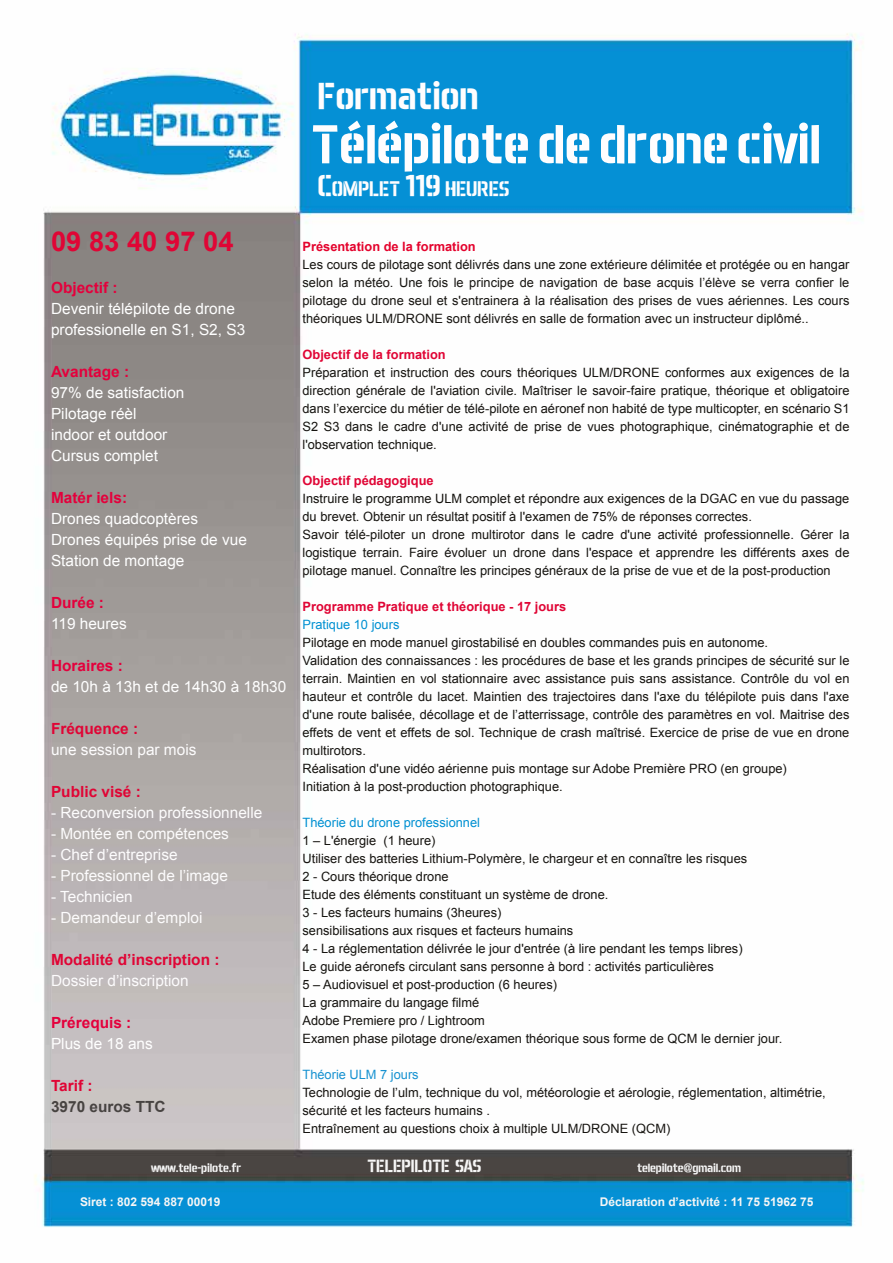
<style>
.page{position:relative;width:893px;height:1263px;background:#fff}
.page>*{position:absolute;margin:0;border:0;box-sizing:border-box;transform-origin:0 0}
.t1{font:700 54.9px "Aero Matics Stencil";color:#fefdfe}
.t2{font:700 38.1px "Aero Matics Stencil";color:#fefdfe}
.t3{font:700 27.3px "Arial";color:#e00535}
.t4{font:700 21.45px "Aero Matics Stencil";color:#fefdfe}
.t5{font:700 18px "Aero Matics Stencil";color:#f6f6f6}
.t6{font:15.45px/21px "Arial";color:#fff}
.t7{font:15.45px "Arial";color:#fdfcfd}
.t8{font:700 15.45px "Arial";color:#e4003c}
.t9{font:700 15.45px "Arial";color:#e00535}
.t10{font:700 15.45px "Arial";color:#474341}
.t11{font:12.9px/18px "Arial";color:#161410}
.t12{font:12.9px/18px "Arial";color:#171511;text-align:justify}
.t13{font:700 12.9px "Arial";color:#e00535}
.t14{font:12.9px "Arial";color:#0090d2}
.t15{font:700 12.9px "Arial";color:#e4032d}
.t16{font:12.9px "Arial";color:#1792d1}
.t17{font:700 12px "Arial";color:#f6f6f6}
.t18{font:700 12px "Aero Matics Stencil";color:#f6f6f6}
.s1{font-size:30.6px}
.s2{color:#14120e}
</style>
<div class="page">
<img style="left:34px;top:33px;width:830px;height:1195px">
<h3 class="t3" style="left:51px;top:224px;width:184px">09 83 40 97 04</h3>
<p class="t8" style="left:51px;top:278px;width:68px">Objectif :</p>
<p class="t6" style="left:51px;top:298px;width:196px">Devenir télépilote de drone professionelle en S1, S2, S3</p>
<p class="t8" style="left:51px;top:362px;width:80px">Avantage :</p>
<p class="t6" style="left:51px;top:382px;width:135px">97% de satisfaction<br>Pilotage réèl<br>indoor et outdoor<br>Cursus complet</p>
<p class="t8" style="left:51px;top:488px;width:78px">Matér iels:</p>
<p class="t6" style="left:51px;top:508px;width:197px">Drones quadcoptères<br>Drones équipés prise de vue<br>Station de montage</p>
<p class="t8" style="left:51px;top:593px;width:55px">Durée :</p>
<p class="t6" style="left:51px;top:613px;width:77px">119 heures</p>
<p class="t8" style="left:51px;top:656px;width:73px">Horaires :</p>
<p class="t6" style="left:51px;top:676px;width:237px">de 10h à 13h et de 14h30 à 18h30</p>
<p class="t9" style="left:51px;top:719px;width:89px">Fréquence :</p>
<p class="t7" style="left:51px;top:740px;width:147px">une session par mois</p>
<p class="t9" style="left:51px;top:782px;width:91px">Public visé :</p>
<p class="t7" style="left:51px;top:803px;width:213px">- Reconversion professionnelle</p>
<p class="t7" style="left:51px;top:824px;width:179px">- Montée en compétences</p>
<p class="t7" style="left:51px;top:845px;width:128px">- Chef d’entreprise</p>
<p class="t7" style="left:51px;top:866px;width:179px">- Professionnel de l’image</p>
<p class="t7" style="left:51px;top:887px;width:83px">- Technicien</p>
<p class="t7" style="left:51px;top:908px;width:153px">- Demandeur d’emploi</p>
<p class="t9" style="left:51px;top:950px;width:170px">Modalité d’inscription :</p>
<p class="t7" style="left:51px;top:971px;width:139px">Dossier d’inscription</p>
<p class="t8" style="left:51px;top:1013px;width:82px">Prérequis :</p>
<p class="t6" style="left:51px;top:1034px;width:103px">Plus de 18 ans</p>
<p class="t9" style="left:51px;top:1076px;width:43px">Tarif :</p>
<p class="t10" style="left:51px;top:1097px;width:116px">3970 euros TTC</p>
<h2 class="t2" style="left:317px;top:74px;width:162px">Formation</h2>
<h1 class="t1" style="left:311px;top:113px;width:511px">Télépilote de drone civil</h1>
<h3 class="t4" style="left:317px;top:177px;width:194px"><span class="s1">C</span>OMPLET <span class="s1">119</span> HEURES</h3>
<p class="t15" style="left:302px;top:238px;width:175px">Présentation de la formation</p>
<p class="t12" style="left:302px;top:256px;width:548px">Les cours de pilotage sont délivrés dans une zone extérieure délimitée et protégée ou en hangar selon la météo. Une fois le principe de navigation de base acquis l’élève se verra confier le pilotage du drone seul et s'entrainera à la réalisation des prises de vues aériennes. Les cours théoriques ULM/DRONE sont délivrés en salle de formation avec un instructeur diplômé..</p>
<p class="t13" style="left:302px;top:346px;width:145px">Objectif de la formation</p>
<p class="t11" style="left:302px;top:364px;width:548px;text-align:justify">Préparation et instruction des cours théoriques ULM/DRONE conformes aux exigences de la direction générale de l'aviation civile. Maîtriser le savoir-faire pratique, théorique et obligatoire dans l’exercice du métier de télé-pilote en aéronef non habité de type multicopter, en scénario S1<br>S2 S3 dans le cadre d'une activité de prise de vues photographique, cinématographie et de l'observation technique.</p>
<p class="t13" style="left:302px;top:472px;width:133px">Objectif pédagogique</p>
<p class="t11" style="left:302px;top:490px;width:548px"><span class="s2">Instruire le programme ULM complet et répondre aux exigences de la DGAC en vue du passage du brevet.</span> Obtenir un résultat positif à l'examen de 75% de réponses correctes.<br>Savoir télé-piloter un drone multirotor dans le cadre d'une activité professionnelle. Gérer la logistique terrain. Faire évoluer un drone dans l'espace et apprendre les différents axes de pilotage manuel. Connaître les principes généraux de la prise de vue et de la post-production</p>
<p class="t13" style="left:302px;top:598px;width:265px">Programme Pratique et théorique - 17 jours</p>
<p class="t14" style="left:302px;top:616px;width:98px">Pratique 10 jours</p>
<p class="t11" style="left:302px;top:634px;width:548px">Pilotage en mode manuel girostabilisé en doubles commandes puis en autonome.<br>Validation des connaissances : les procédures de base et les grands principes de sécurité sur le terrain. Maintien en vol stationnaire avec assistance puis sans assistance. Contrôle du vol en hauteur et contrôle du lacet. Maintien des trajectoires dans l'axe du télépilote puis dans l'axe d'une route balisée, décollage et de l’atterrissage, contrôle des paramètres en vol. Maitrise des effets de vent et effets de sol. Technique de crash maîtrisé. Exercice de prise de vue en drone multirotors.<br>Réalisation d'une vidéo aérienne puis montage sur Adobe Première PRO (en groupe)<br>Initiation à la post-production photographique.</p>
<p class="t14" style="left:302px;top:814px;width:179px">Théorie du drone professionnel</p>
<p class="t11" style="left:302px;top:832px;width:481px">1 – L'énergie (1 heure)<br>Utiliser des batteries Lithium-Polymère, le chargeur et en connaître les risques<br>2 - Cours théorique drone<br>Etude des éléments constituant un système de drone.<br>3 - Les facteurs humains (3heures)<br>sensibilisations aux risques et facteurs humains<br>4 - La réglementation délivrée le jour d'entrée (à lire pendant les temps libres)<br>Le guide aéronefs circulant sans personne à bord : activités particulières<br>5 – Audiovisuel et post-production (6 heures)<br>La grammaire du langage filmé<br>Adobe Premiere pro / Lightroom<br>Examen phase pilotage drone/examen théorique sous forme de QCM le dernier jour.</p>
<p class="t16" style="left:302px;top:1066px;width:118px">Théorie ULM 7 jours</p>
<p class="t11" style="left:302px;top:1084px;width:525px">Technologie de l’ulm, technique du vol, météorologie et aérologie, réglementation, altimétrie, sécurité et les facteurs humains .<br>Entraînement au questions choix à multiple ULM/DRONE (QCM)</p>
<p class="t18" style="left:151px;top:1161px;width:92px">www.tele-pilote.fr</p>
<h3 class="t5" style="left:367px;top:1156px;width:116px">TELEPILOTE SAS</h3>
<p class="t18" style="left:637px;top:1161px;width:105px">telepilote@gmail.com</p>
<p class="t17" style="left:80px;top:1194px;width:142px">Siret : 802 594 887 00019</p>
<p class="t17" style="left:600px;top:1194px;width:215px">Déclaration d’activité : 11 75 51962 75</p>
</div>
